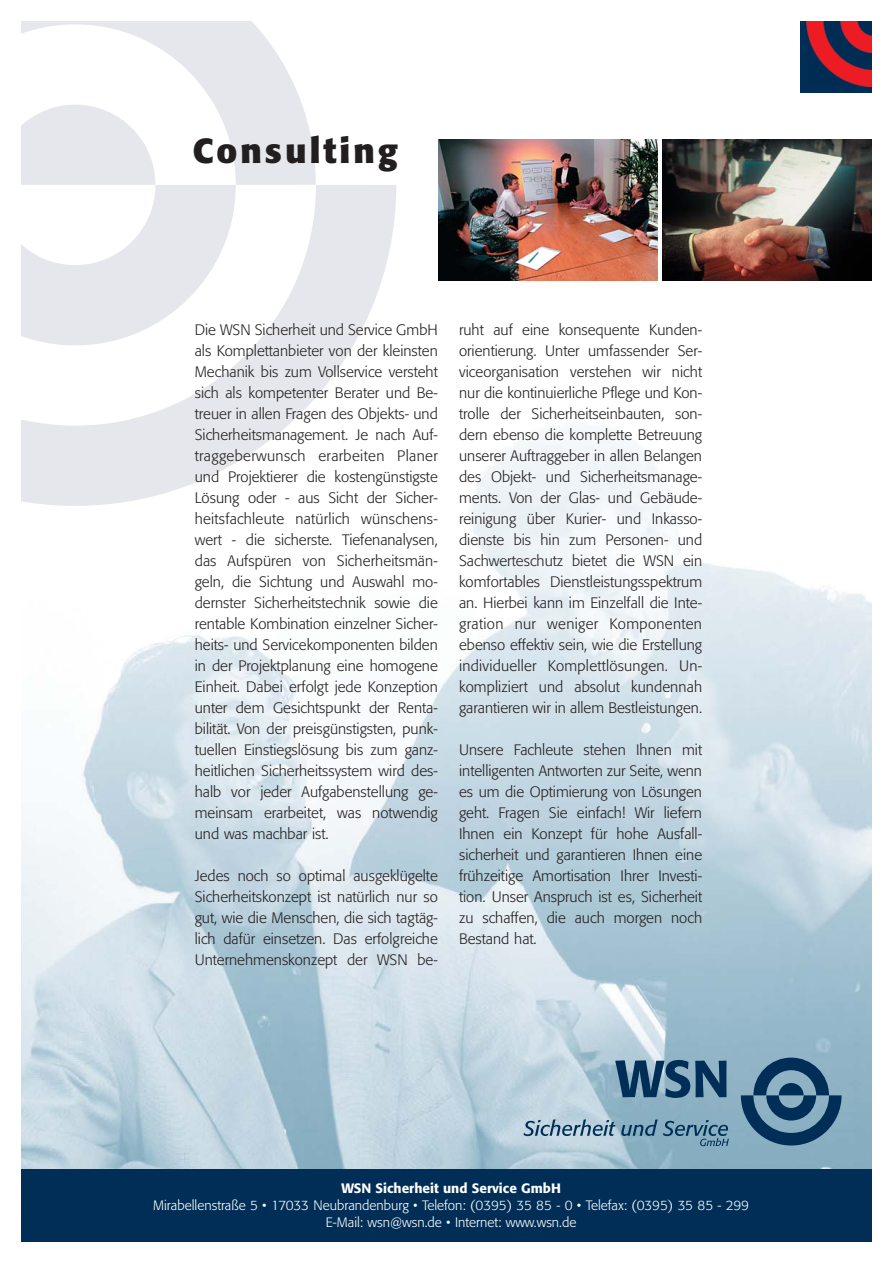
<style>
.page{position:relative;width:893px;height:1263px;background:#fff}
.page>*{position:absolute;margin:0;border:0;box-sizing:border-box;transform-origin:0 0}
.t1{font:700 34.5px "Formata";letter-spacing:.085em;color:#231f20}
.t2{font:300 15px/21px "Formata";color:#231f20;text-align:justify}
.t3{font:300 13.5px/16.6px "Formata";color:#fff;text-align:center}
.t4{font:500 13.5px "Formata";color:#fff}
</style>
<div class="page">
<img style="left:21px;top:262px;width:850px;height:907px">
<svg style="left:21px;top:185px;width:375px;height:321px"></svg>
<svg style="left:21px;top:21px;width:295px;height:164px;fill:#eeeff2"></svg>
<svg style="left:21px;top:105px;width:215px;height:240px"></svg>
<div style="left:800px;top:21px;width:71px;height:72px;background:#002e56"></div>
<img style="left:807px;top:21px;width:64px;height:65px">
<svg style="left:615px;top:1060px;width:111px;height:38px;background:#406987"></svg>
<svg style="left:741px;top:1058px;width:100px;height:88px;background:#4d7592"></svg>
<svg style="left:523px;top:1119px;width:92px;height:17px;background:#86a1b6"></svg>
<svg style="left:621px;top:1119px;width:108px;height:27px;background:#6e95ac"></svg>
<img style="left:663px;top:140px;width:208px;height:141px">
<img style="left:438px;top:140px;width:219px;height:141px">
<div style="left:21px;top:1169px;width:850px;height:73px;background:#002e56"></div>
<h1 class="t1" style="left:193px;top:136px;width:207px">Consulting</h1>
<p class="t2" style="left:195px;top:320px;width:245px">Die WSN Sicherheit und Service GmbH als Komplettanbieter von der kleinsten Mechanik bis zum Vollservice versteht sich als kompetenter Berater und Be - treuer in allen Fragen des Objekts- und Sicherheitsmanagement. Je nach Auf - trag geberwunsch erarbeiten Planer und Projektierer die kostengünstigste Lösung oder - aus Sicht der Sicher - heits fachleute natürlich wünschens&shy;wert - die sicherste. Tiefenanalysen, das Aufspüren von Sicherheits män - geln, die Sichtung und Auswahl mo&shy;dernster Sicherheitstechnik sowie die rentable Kombination einzelner Sicher - heits- und Servicekomponenten bilden in der Projektplanung eine homogene Einheit. Dabei erfolgt jede Konzeption unter dem Gesichtspunkt der Renta - bilität. Von der preisgünstigsten, punk&shy;tuellen Einstiegslösung bis zum ganz&shy;heitlichen Sicherheitssystem wird des&shy;halb vor jeder Aufgabenstellung ge - meinsam erarbeitet, was notwendig und was machbar ist.</p>
<p class="t2" style="left:195px;top:866px;width:245px">Jedes noch so optimal ausgeklügelte Sicherheitskonzept ist natürlich nur so gut, wie die Menschen, die sich tagtäg&shy;lich dafür einsetzen. Das erfolgreiche Unternehmenskonzept der WSN be -</p>
<p class="t2" style="left:459px;top:320px;width:245px">ruht auf eine konsequente Kunden - orientierung. Unter umfassender Ser - vice organisation verstehen wir nicht nur die kontinuierliche Pflege und Kon - trolle der Sicherheitseinbauten, son&shy;dern ebenso die komplette Betreuung unserer Auftraggeber in allen Belangen des Objekt- und Sicherheits manage - ments. Von der Glas- und Gebäude - reinigung über Kurier- und Inkasso - dienste bis hin zum Personen- und Sach werteschutz bietet die WSN ein komfortables Dienstleistungsspektrum an. Hierbei kann im Einzelfall die Inte - gration nur weniger Komponenten ebenso effektiv sein, wie die Erstellung individueller Komplettlösungen. Un - kom pli ziert und absolut kundennah garantieren wir in allem Bestleistungen.</p>
<p class="t2" style="left:459px;top:740px;width:245px">Unsere Fachleute stehen Ihnen mit intelligenten Antworten zur Seite, wenn es um die Optimierung von Lösungen geht. Fragen Sie einfach! Wir liefern Ihnen ein Konzept für hohe Ausfall - sicherheit und garantieren Ihnen eine frühzeitige Amortisation Ihrer Investi - tion. Unser Anspruch ist es, Sicherheit zu schaffen, die auch morgen noch Bestand hat.</p>
<p class="t4" style="left:341px;top:1182px;width:221px">WSN Sicherheit und Service GmbH</p>
<p class="t3" style="left:153px;top:1198px;width:597px">Mirabellenstraße 5 • 17033 Neubrandenburg • Telefon: (0395) 35 85 - 0 • Telefax: (0395) 35 85 - 299<br>E-Mail: wsn@wsn.de • Internet: www.wsn.de</p>
</div>
